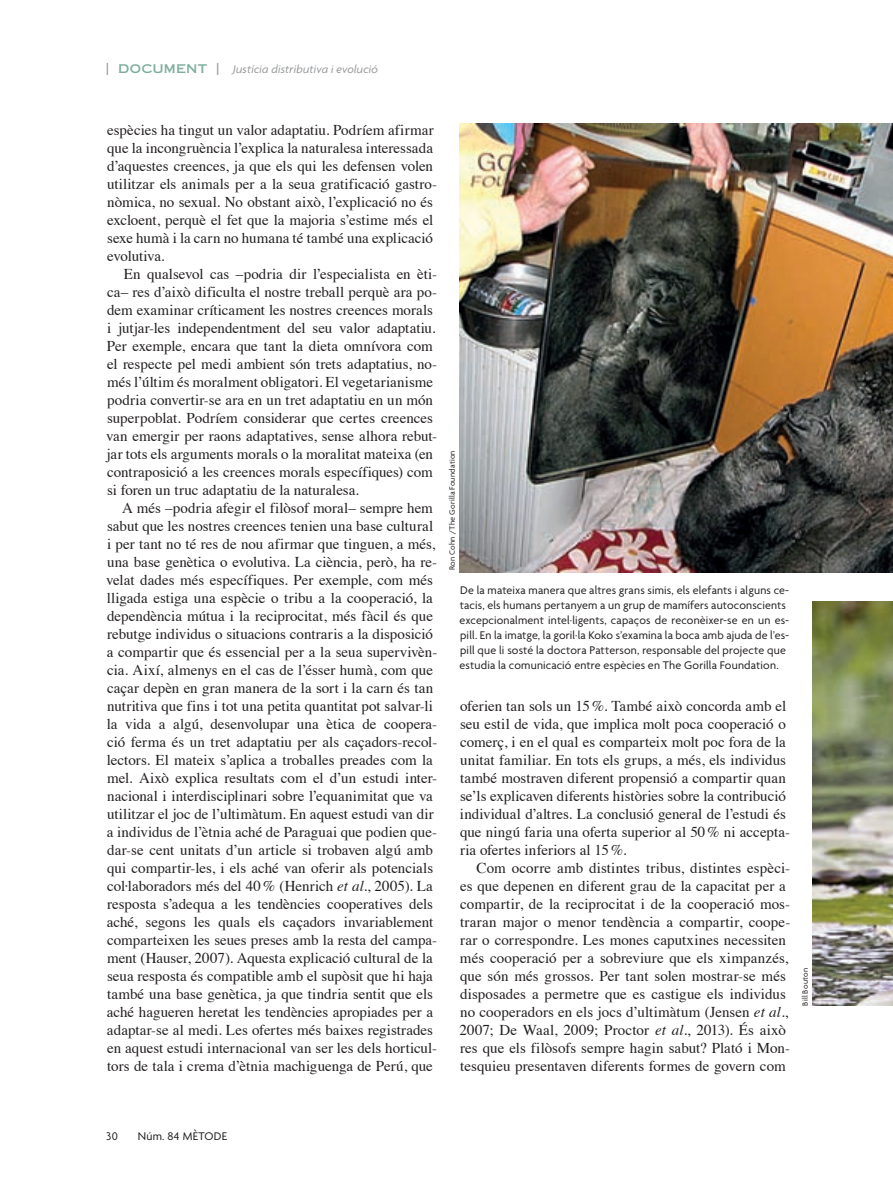
<style>
.page{position:relative;width:893px;height:1191px;background:#fff}
.page>*{position:absolute;margin:0;border:0;box-sizing:border-box;transform-origin:0 0}
.t1{font:15px/18px "Times";color:#231f20}
.t2{font:12px/15px "Agenda";letter-spacing:.015em;color:#231f20}
.t3{font:italic 12px "Agenda";letter-spacing:.01em;color:#939598}
.t4{font:8.25px "Agenda";letter-spacing:.025em;color:#231f20}
.s1{font-family:"Copperplate Thirty One AB";font-style:normal}
.s2{font-family:"Copperplate Thirty One AB";font-style:normal;color:#7ead9c}
.s3{font-style:italic}
</style>
<div class="page">
<img style="left:812px;top:601px;width:81px;height:404px">
<img style="left:459px;top:123px;width:434px;height:450px">
<p class="t3" style="left:106px;top:65px;width:273px"><span class="s1">|</span> <span class="s2">DOCUMENT</span> <span class="s1">|</span> Justícia distributiva i evolució</p>
<p class="t1" style="left:107px;top:122px;width:332px">espècies ha tingut un valor adaptatiu. Podríem afirmar que la incongruència l’explica la naturalesa interessada d’aquestes creences, ja que els qui les defensen volen utilitzar els animals per a la seua gratificació gastro&shy;nòmica, no sexual. No obstant això, l’explicació no és excloent, perquè el fet que la majoria s’estime més el sexe humà i la carn no humana té també una explicació evolutiva.</p>
<p class="t1" style="left:106px;top:266px;width:333px;text-indent:18px">En qualsevol cas –podria dir l’especialista en èti&shy;ca– res d’això dificulta el nostre treball perquè ara po&shy;dem examinar críticament les nostres creences morals i jutjar-les independentment del seu valor adaptatiu.<br>Per exemple, encara que tant la dieta omnívora com el respecte pel medi ambient són trets adaptatius, no&shy;més l’últim és moralment obligatori. El vegetarianisme podria convertir-se ara en un tret adaptatiu en un món superpoblat. Podríem considerar que certes creences van emergir per raons adaptatives, sense alhora rebut&shy;jar tots els arguments morals o la moralitat mateixa (en contraposició a les creences morals específiques) com si foren un truc adaptatiu de la naturalesa.</p>
<p class="t1" style="left:106px;top:500px;width:333px;text-indent:16px">A més –podria afegir el filòsof moral– sempre hem sabut que les nostres creences tenien una base cultural i per tant no té res de nou afirmar que tinguen, a més, una base genètica o evolutiva. La ciència, però, ha re&shy;velat dades més específiques. Per exemple, com més lligada estiga una espècie o tribu a la cooperació, la dependència mútua i la reciprocitat, més fàcil és que rebutge individus o situacions contraris a la disposició a compartir que és essencial per a la seua supervivèn&shy;cia. Així, almenys en el cas de l’ésser humà, com que caçar depèn en gran manera de la sort i la carn és tan nutritiva que fins i tot una petita quantitat pot salvar-li la vida a algú, desenvolupar una ètica de coopera&shy;ció ferma és un tret adaptatiu per als caçadors-recol&shy;lectors. El mateix s’aplica a troballes preades com la mel. Això explica resultats com el d’un estudi inter&shy;nacional i interdisciplinari sobre l’equanimitat que va utilitzar el joc de l’ultimàtum. En aquest estudi van dir a individus de l’ètnia aché de Paraguai que podien que&shy;dar-se cent unitats d’un article si trobaven algú amb qui compartir-les, i els aché van oferir als potencials col·laboradors més del 40 % (Henrich <span class="s3">et al</span>., 2005). La resposta s’adequa a les tendències cooperatives dels aché, segons les quals els caçadors invariablement comparteixen les seues preses amb la resta del campa&shy;ment (Hauser, 2007). Aquesta explicació cultural de la seua resposta és compatible amb el supòsit que hi haja també una base genètica, ja que tindria sentit que els aché hagueren heretat les tendències apropiades per a adaptar-se al medi. Les ofertes més baixes registrades en aquest estudi internacional van ser les dels horticul&shy;tors de tala i crema d’ètnia machiguenga de Perú, que</p>
<p class="t4" style="left:449px;top:570px;width:121px;rotate:-90deg">Ron Cohn / The Gorilla Foundation</p>
<p class="t2" style="left:460px;top:583px;width:331px">De la mateixa manera que altres grans simis, els elefants i alguns ce&shy;tacis, els humans pertanyem a un grup de mamífers autoconscients excepcionalment intel·ligents, capaços de reconèixer-se en un es&shy;pill. En la imatge, la goril·la Koko s’examina la boca amb ajuda de l’es&shy;pill que li sosté la doctora Patterson, responsable del projecte que estudia la comunicació entre espècies en The Gorilla Foundation.</p>
<p class="t1" style="left:460px;top:698px;width:332px">oferien tan sols un 15 %. També això concorda amb el seu estil de vida, que implica molt poca cooperació o comerç, i en el qual es comparteix molt poc fora de la unitat familiar. En tots els grups, a més, els individus també mostraven diferent propensió a compartir quan se’ls explicaven diferents històries sobre la contribució individual d’altres. La conclusió general de l’estudi és que ningú faria una oferta superior al 50 % ni accepta&shy;ria ofertes inferiors al 15 %.</p>
<p class="t1" style="left:459px;top:860px;width:332px;text-indent:17px">Com ocorre amb distintes tribus, distintes espèci&shy;es que depenen en diferent grau de la capacitat per a compartir, de la reciprocitat i de la cooperació mos&shy;traran major o menor tendència a compartir, coope&shy;rar o correspondre. Les mones caputxines necessiten més cooperació per a sobreviure que els ximpanzés, que són més grossos. Per tant solen mostrar-se més disposades a permetre que es castigue els individus no cooperadors en els jocs d’ultimàtum (Jensen <span class="s3">et al.</span>, 2007; De Waal, 2009; Proctor <span class="s3">et al</span>., 2013). És això res que els filòsofs sempre hagin sabut? Plató i Mon&shy;tesquieu presentaven diferents formes de govern com</p>
<p class="t4" style="left:802px;top:1005px;width:39px;rotate:-90deg">Bill Bouton</p>
<p class="t2" style="left:106px;top:1129px;width:13px">30</p>
<p class="t2" style="left:138px;top:1129px;width:91px">Núm. 84 MÈTODE</p>
</div>
